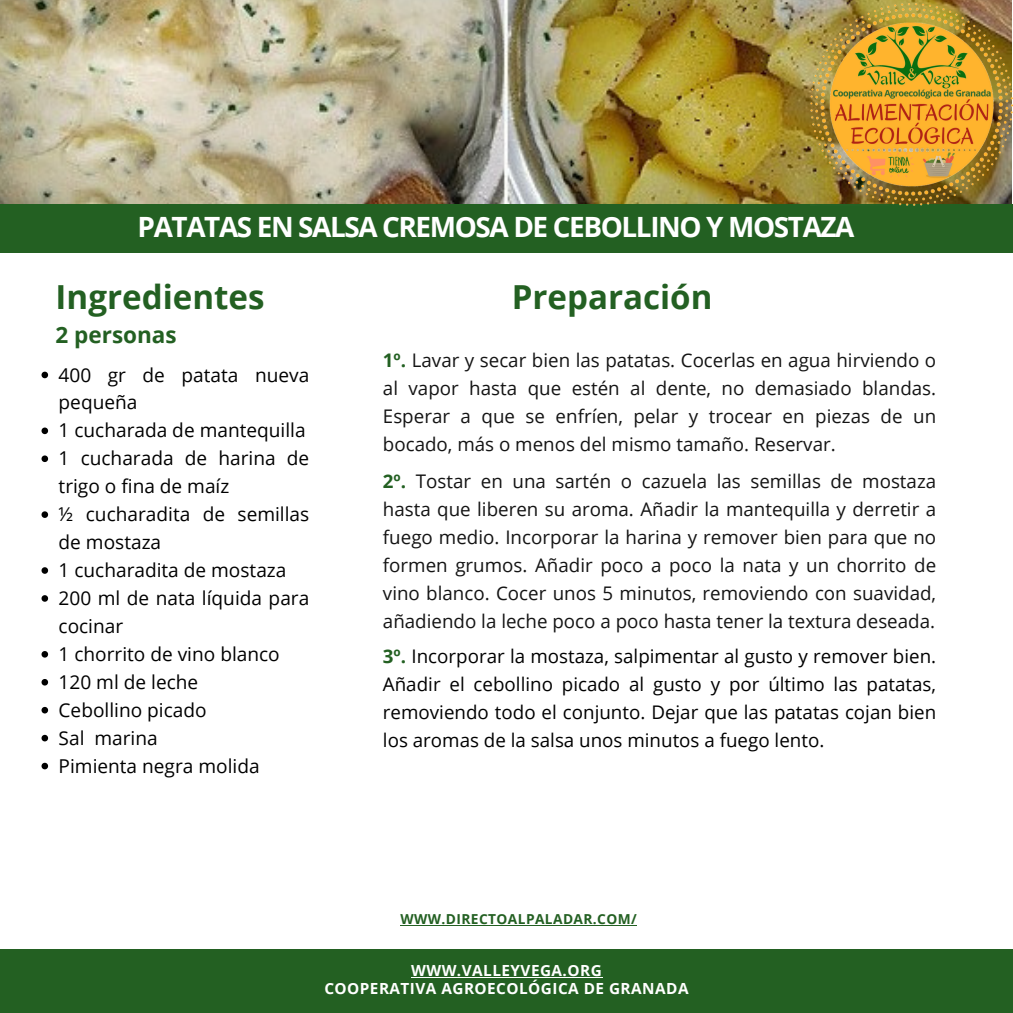
<style>
.page{position:relative;width:1013px;height:1013px;background:#fff}
.page>*{position:absolute;margin:0;border:0;box-sizing:border-box;transform-origin:0 0}
.t1{font:700 33.12px "Open Sans";color:#236022}
.t2{font:700 27.88px "Open Sans";letter-spacing:-.05em;color:#fff}
.t3{font:700 22.5px "Open Sans";color:#236022}
.t4{font:19.12px/27.9px "Open Sans";color:#000}
.t5{font:18.75px/27.9px "Open Sans";color:#141414;text-align:justify}
.t6{font:18.75px/27.9px "Open Sans";color:#000;text-align:justify}
.t7{font:700 15.38px/17.8px "Open Sans";letter-spacing:.03em;color:#fff;text-align:center}
.t8{font:700 13.75px "Open Sans";letter-spacing:.03em;color:#236022}
.s1{font-weight:700;color:#236022}
</style>
<div class="page">
<img style="left:0;top:0;width:1011px;height:205px">
<div style="left:0;top:205px;width:1012px;height:48px;background:#236022"></div>
<img style="left:810px;top:4px;width:202px;height:201px">
<div style="left:0;top:949px;width:1012px;height:63px;background:#236022"></div>
<svg style="left:42px;top:371px;width:6px;height:7px"></svg>
<svg style="left:42px;top:427px;width:6px;height:7px"></svg>
<svg style="left:42px;top:455px;width:6px;height:7px"></svg>
<svg style="left:42px;top:511px;width:6px;height:7px"></svg>
<svg style="left:42px;top:567px;width:6px;height:7px"></svg>
<svg style="left:42px;top:595px;width:6px;height:6px"></svg>
<svg style="left:42px;top:651px;width:6px;height:6px"></svg>
<svg style="left:42px;top:679px;width:6px;height:6px"></svg>
<svg style="left:42px;top:707px;width:6px;height:6px"></svg>
<svg style="left:42px;top:734px;width:6px;height:7px"></svg>
<svg style="left:42px;top:762px;width:6px;height:7px"></svg>
<hr style="left:411px;top:977px;width:191px;height:1px;background:#fff">
<hr style="left:400px;top:924px;width:237px;height:1px;background:#236022">
<p class="t2" style="left:138px;top:207px;width:718px">PATATAS EN SALSA CREMOSA DE CEBOLLINO Y MOSTAZA</p>
<h1 class="t1" style="left:56px;top:273px;width:210px">Ingredientes</h1>
<h1 class="t3" style="left:56px;top:319px;width:123px">2 personas</h1>
<h3 class="t4" style="left:59px;top:360px;width:252px">400 gr de patata nueva pequeña</h3>
<h3 class="t4" style="left:59px;top:416px;width:248px">1 cucharada de mantequilla</h3>
<p class="t4" style="left:59px;top:444px;width:252px">1 cucharada de harina de trigo o fina de maíz</p>
<p class="t4" style="left:59px;top:500px;width:252px">½ cucharadita de semillas de mostaza</p>
<p class="t4" style="left:59px;top:555px;width:229px">1 cucharadita de mostaza</p>
<p class="t4" style="left:59px;top:583px;width:252px">200 ml de nata líquida para cocinar</p>
<p class="t4" style="left:59px;top:639px;width:223px">1 chorrito de vino blanco</p>
<p class="t4" style="left:59px;top:667px;width:141px">120 ml de leche</p>
<p class="t4" style="left:59px;top:695px;width:149px">Cebollino picado</p>
<p class="t4" style="left:59px;top:723px;width:101px">Sal marina</p>
<p class="t4" style="left:59px;top:751px;width:202px">Pimienta negra molida</p>
<h3 class="t1" style="left:512px;top:274px;width:202px">Preparación</h3>
<p class="t5" style="left:383px;top:346px;width:554px"><span class="s1">1º.</span> Lavar y secar bien las patatas. Cocerlas en agua hirviendo o al vapor hasta que estén al dente, no demasiado blandas.<br>Esperar a que se enfríen, pelar y trocear en piezas de un bocado, más o menos del mismo tamaño. Reservar.</p>
<h2 class="t5" style="left:383px;top:467px;width:554px"><span class="s1">2º.</span> Tostar en una sartén o cazuela las semillas de mostaza hasta que liberen su aroma. Añadir la mantequilla y derretir a fuego medio. Incorporar la harina y remover bien para que no formen grumos. Añadir poco a poco la nata y un chorrito de vino blanco. Cocer unos 5 minutos, removiendo con suavidad, añadiendo la leche poco a poco hasta tener la textura deseada.</h2>
<p class="t6" style="left:383px;top:641px;width:554px"><span class="s1">3º.</span> Incorporar la mostaza, salpimentar al gusto y remover bien.<br>Añadir el cebollino picado al gusto y por último las patatas, removiendo todo el conjunto. Dejar que las patatas cojan bien los aromas de la salsa unos minutos a fuego lento.</p>
<p class="t8" style="left:400px;top:909px;width:238px">WWW.DIRECTOALPALADAR.COM/</p>
<h3 class="t7" style="left:324px;top:961px;width:366px">WWW.VALLEYVEGA.ORG<br>COOPERATIVA AGROECOLÓGICA DE GRANADA</h3>
</div>
